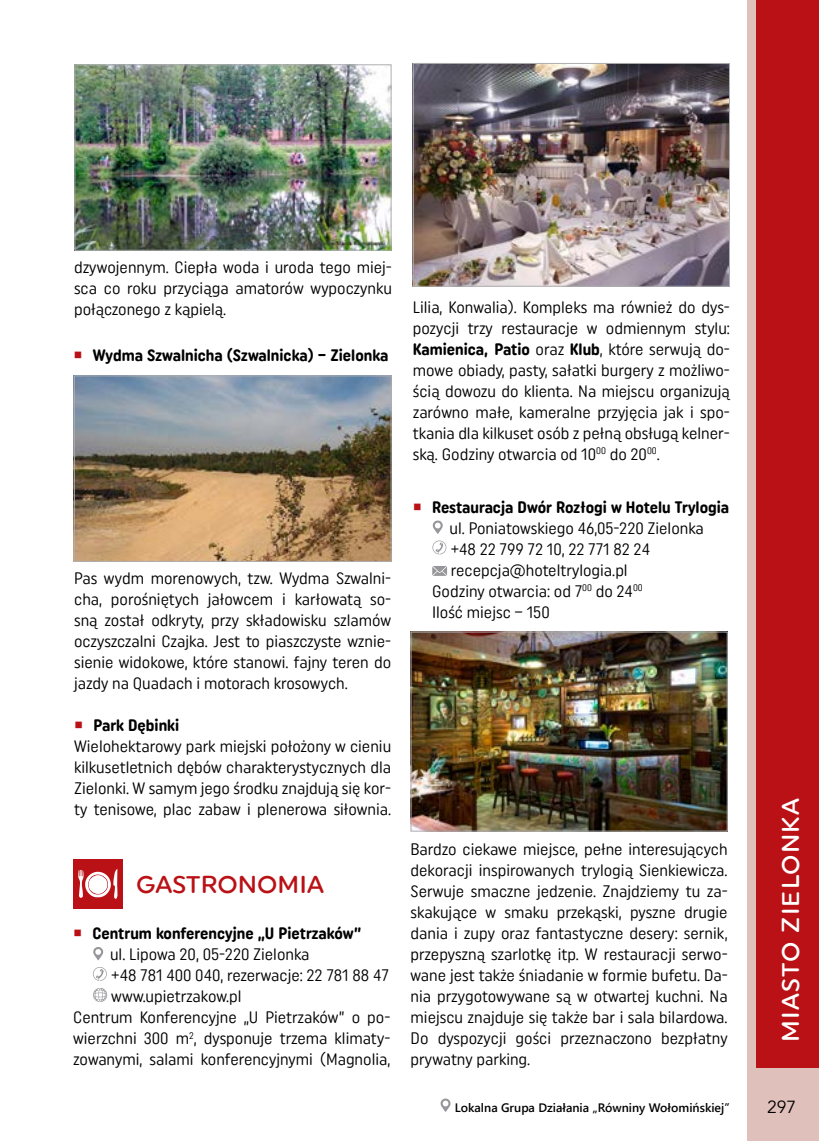
<style>
.page{position:relative;width:819px;height:1141px;background:#fff}
.page>*{position:absolute;margin:0;border:0;box-sizing:border-box;transform-origin:0 0}
.t1{font:500 24.5px "Uniform Rnd";letter-spacing:.05em;color:#fff}
.t2{font:500 24.5px "Uniform Rnd";color:#b91115}
.t3{font:17.5px "Avenir LT Pro";color:#000}
.t4{font:16.62px/21px "Uniform Rnd Cond";color:#000;text-align:justify}
.t5{font:700 16.62px "Uniform Rnd Cond";letter-spacing:-.005em;color:#000}
.t6{font:600 12.25px "Segoe UI";color:#000}
.s1{color:#b91115}
.s2{font-weight:700}
</style>
<div class="page">
<div style="left:747px;top:0;width:9px;height:1141px;background:#e0c0bb"></div>
<div style="left:756px;top:0;width:63px;height:1141px;background:#b91115"></div>
<div style="left:747px;top:1068px;width:72px;height:73px;background:#e0c0bb"></div>
<svg style="left:440px;top:1098px;width:10px;height:14px"></svg>
<img style="left:76px;top:66px;width:313px;height:183px">
<div style="left:74px;top:64px;width:317px;height:187px;border:1px solid #aeafb2"></div>
<img style="left:76px;top:377px;width:313px;height:183px">
<div style="left:74px;top:375px;width:317px;height:187px;border:1px solid #aeafb2"></div>
<svg style="left:433px;top:520px;width:9px;height:14px"></svg>
<svg style="left:432px;top:540px;width:14px;height:14px"></svg>
<svg style="left:432px;top:566px;width:15px;height:10px"></svg>
<svg style="left:93px;top:947px;width:10px;height:13px"></svg>
<svg style="left:93px;top:967px;width:14px;height:14px"></svg>
<svg style="left:93px;top:988px;width:14px;height:14px"></svg>
<div style="left:73px;top:859px;width:50px;height:49px;background:#b91115"></div>
<svg style="left:78px;top:869px;width:40px;height:30px"></svg>
<img style="left:415px;top:65px;width:313px;height:220px">
<div style="left:413px;top:63px;width:317px;height:224px;border:1px solid #aeafb2"></div>
<img style="left:412px;top:634px;width:313px;height:196px">
<div style="left:410px;top:632px;width:317px;height:200px;border:1px solid #aeafb2"></div>
<p class="t4" style="left:74px;top:257px;width:319px">dzywojennym. Ciepła woda i uroda tego miej&shy;sca co roku przyciąga amatorów wypoczynku połączonego z kąpielą.</p>
<p class="t5" style="left:74px;top:345px;width:316px"><span class="s1">○</span> Wydma Szwalnicha (Szwalnicka) – Zielonka</p>
<p class="t4" style="left:74px;top:568px;width:318px">Pas wydm morenowych, tzw. Wydma Szwalni&shy;cha, porośniętych jałowcem i karłowatą so&shy;sną został odkryty, przy składowisku szlamów oczyszczalni Czajka. Jest to piaszczyste wznie&shy;sienie widokowe, które stanowi. fajny teren do jazdy na Quadach i motorach krosowych.</p>
<p class="t4" style="left:74px;top:715px;width:318px;text-align:left"><span class="s1">○</span> <span class="s2">Park Dębinki<br></span>Wielohektarowy park miejski położony w cieniu kilkusetletnich dębów charakterystycznych dla Zielonki. W samym jego środku znajdują się kor&shy;ty tenisowe, plac zabaw i plenerowa siłownia.</p>
<h1 class="t2" style="left:136px;top:870px;width:189px">GASTRONOMIA</h1>
<p class="t5" style="left:73px;top:924px;width:290px"><span class="s1">○</span> Centrum konferencyjne „U Pietrzaków”</p>
<p class="t4" style="left:110px;top:944px;width:201px">ul. Lipowa 20, 05-220 Zielonka</p>
<p class="t4" style="left:111px;top:965px;width:279px">+48 781 400 040, rezerwacje: 22 781 88 47</p>
<p class="t4" style="left:111px;top:986px;width:132px">www.upietrzakow.pl</p>
<p class="t4" style="left:73px;top:1007px;width:318px">Centrum Konferencyjne „U Pietrzaków” o po-</p>
<p class="t4" style="left:73px;top:1028px;width:318px">wierzchni 300 m<sup>2</sup>, dysponuje trzema klimaty-</p>
<p class="t4" style="left:73px;top:1049px;width:318px">zowanymi, salami konferencyjnymi (Magnolia,</p>
<p class="t4" style="left:413px;top:296px;width:318px">Lilia, Konwalia). Kompleks ma również do dys&shy;pozycji trzy restauracje w odmiennym stylu:<br><span class="s2">Kamienica, Patio</span> oraz <span class="s2">Klub</span>, które serwują do&shy;mowe obiady, pasty, sałatki burgery z możliwo&shy;ścią dowozu do klienta. Na miejscu organizują zarówno małe, kameralne przyjęcia jak i spo&shy;tkania dla kilkuset osób z pełną obsługą kelner&shy;ską. Godziny otwarcia od 10<sup>00</sup> do 20<sup>00</sup>.</p>
<p class="t5" style="left:413px;top:497px;width:318px"><span class="s1">○</span> Restauracja Dwór Rozłogi w Hotelu Trylogia</p>
<p class="t4" style="left:449px;top:517px;width:256px">ul. Poniatowskiego 46,05-220 Zielonka</p>
<p class="t4" style="left:451px;top:538px;width:201px">+48 22 799 72 10, 22 771 82 24</p>
<p class="t4" style="left:451px;top:559px;width:178px">recepcja@hoteltrylogia.pl</p>
<p class="t4" style="left:432px;top:580px;width:212px">Godziny otwarcia: od 7<sup>00</sup> do 24<sup>00</sup></p>
<p class="t4" style="left:432px;top:601px;width:119px">Ilość miejsc – 150</p>
<p class="t4" style="left:410px;top:839px;width:318px">Bardzo ciekawe miejsce, pełne interesujących dekoracji inspirowanych trylogią Sienkiewicza.<br>Serwuje smaczne jedzenie. Znajdziemy tu za&shy;skakujące w smaku przekąski, pyszne drugie dania i zupy oraz fantastyczne desery: sernik, przepyszną szarlotkę itp. W restauracji serwo&shy;wane jest także śniadanie w formie bufetu. Da&shy;nia przygotowywane są w otwartej kuchni. Na miejscu znajduje się także bar i sala bilardowa.<br>Do dyspozycji gości przeznaczono bezpłatny prywatny parking.</p>
<p class="t6" style="left:455px;top:1096px;width:276px">Lokalna Grupa Działania „Równiny Wołomińskiej”</p>
<h1 class="t1" style="left:775px;top:1042px;width:245px;rotate:-90deg">MIASTO ZIELONKA</h1>
<p class="t3" style="left:767px;top:1096px;width:31px">297</p>
</div>
